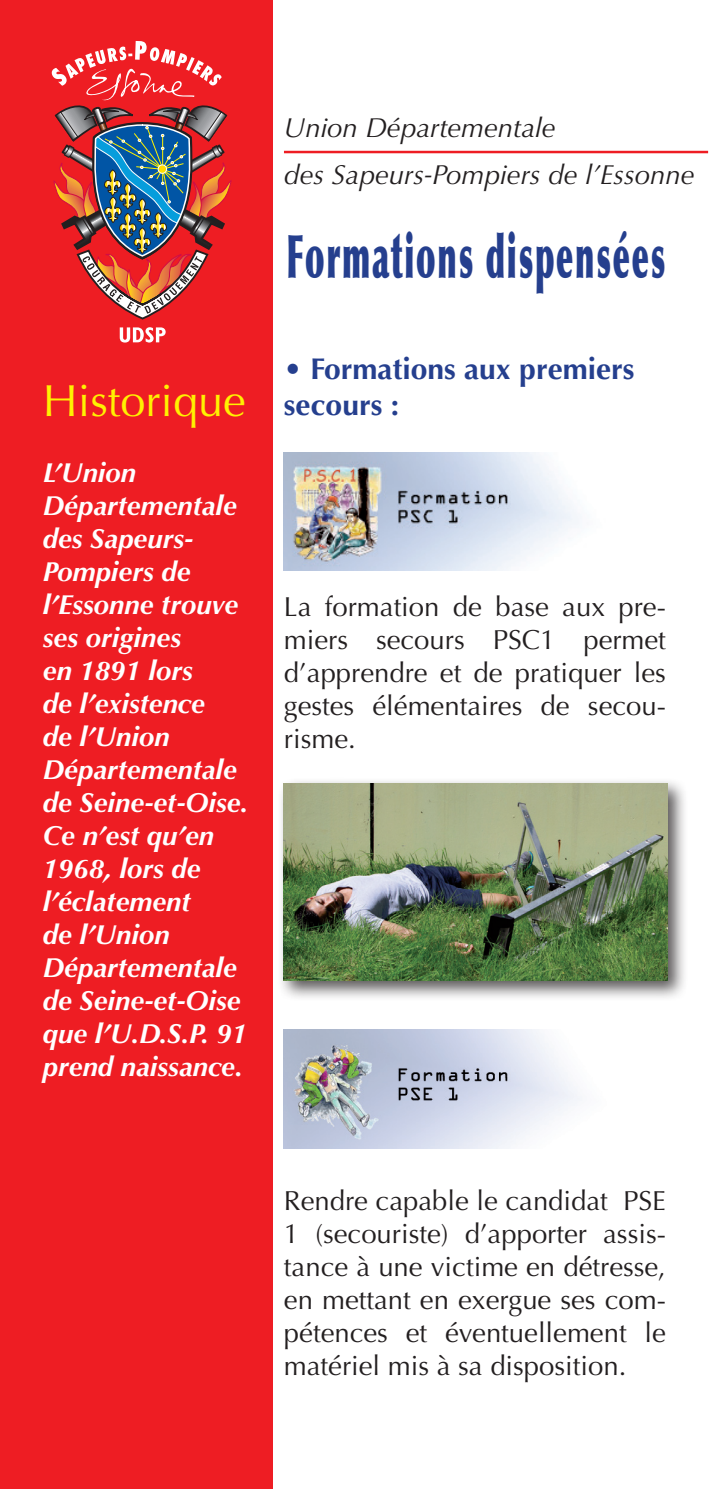
<style>
.page{position:relative;width:709px;height:1489px;background:#fff}
.page>*{position:absolute;margin:0;border:0;box-sizing:border-box;transform-origin:0 0}
.t1{font:900 60px "Optima";letter-spacing:.06em;color:#253f8e;scale:.5 1}
.t2{font:45px "Optima";color:#fff101}
.t3{font:700 30px/36px "Optima";color:#253f8e}
.t4{font:27.5px/33px "Optima";color:#231f20;text-align:justify}
.t5{font:italic 700 27.5px/33px "Optima";color:#fff}
.t6{font:italic 27.5px/47.2px "Optima";color:#231f20}
</style>
<div class="page">
<div style="left:0;top:0;width:272px;height:1488px;background:#ee1d23"></div>
<svg style="left:52px;top:41px;width:180px;height:301px"></svg>
<hr style="left:284px;top:151px;width:424px;height:2px;background:#ee1d23">
<img style="left:283px;top:452px;width:296px;height:118px">
<img style="left:284px;top:1029px;width:298px;height:118px">
<div style="left:277px;top:776px;width:411px;height:225px;background:#231f20;opacity:.75"></div>
<img style="left:284px;top:783px;width:383px;height:197px">
<h2 class="t2" style="left:43px;top:374px;width:204px">Historique</h2>
<p class="t5" style="left:43px;top:456px;width:207px">L’Union<br>Départementale des Sapeurs-<br>Pompiers de l’Essonne trouve ses origines<br>en 1891 lors<br>de l’existence<br>de l’Union<br>Départementale de Seine-et-Oise.<br>Ce n’est qu’en<br>1968, lors de l’éclatement<br>de l’Union<br>Départementale de Seine-et-Oise que l’U.D.S.P. 91 prend naissance.</p>
<p class="t6" style="left:284px;top:104px;width:412px">Union Départementale<br>des Sapeurs-Pompiers de l’Essonne</p>
<h1 class="t1" style="left:286px;top:220px;width:759px">Formations dispensées</h1>
<p class="t3" style="left:284px;top:351px;width:352px">• Formations aux premiers secours :</p>
<p class="t4" style="left:284px;top:590px;width:383px">La formation de base aux pre&shy;miers secours PSC1 permet d’apprendre et de pratiquer les gestes élémentaires de secou&shy;risme.</p>
<p class="t4" style="left:284px;top:1184px;width:383px">Rendre capable le candidat PSE 1 (secouriste) d’apporter assis&shy;tance à une victime en détresse, en mettant en exergue ses com&shy;pétences et éventuellement le matériel mis à sa disposition.</p>
</div>
